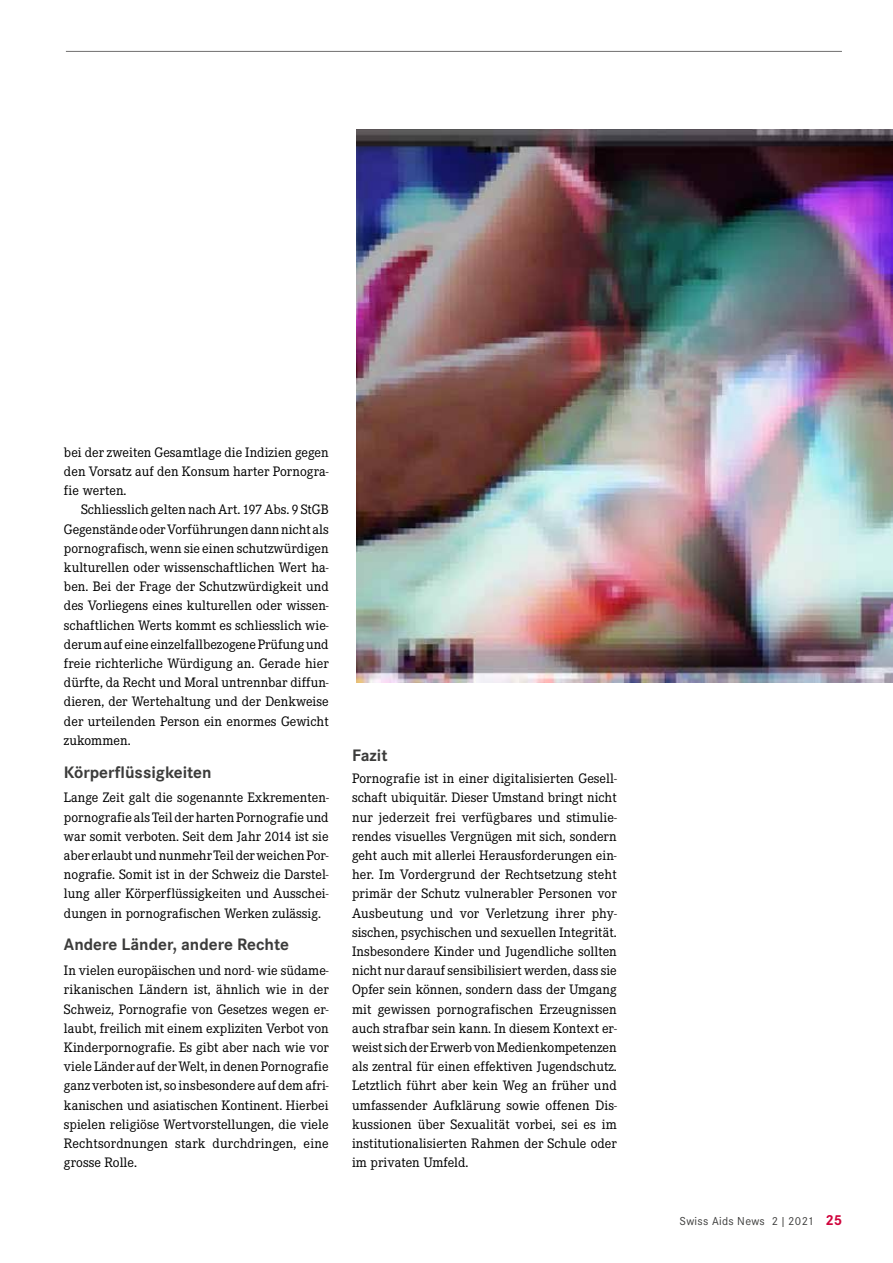
<style>
.page{position:relative;width:893px;height:1263px;background:#fff}
.page>*{position:absolute;margin:0;border:0;box-sizing:border-box;transform-origin:0 0}
.t1{font:700 17.25px "Corporate STOT";color:#3c3c3b}
.t2{font:14.25px/19.2px "Corporate ETOT";color:#000;text-align:justify}
.t3{font:12px "Corporate STOT";letter-spacing:.025em;color:#3c3c3b}
.s1{font-weight:700;font-size:15px;color:#d0043c}
</style>
<div class="page">
<img style="left:357px;top:130px;width:536px;height:552px">
<hr style="left:66px;top:51px;width:776px;height:1px;background:#706f6f">
<p class="t2" style="left:64px;top:443px;width:266px">bei der zweiten Gesamtlage die Indizien gegen den Vorsatz auf den Konsum harter Pornogra&shy;fie werten.</p>
<p class="t2" style="left:64px;top:500px;width:266px;text-indent:17px">Schliesslich gelten nach Art. 197 Abs. 9 StGB Gegenstände oder Vorführungen dann nicht als pornografisch, wenn sie einen schutzwürdigen kulturellen oder wissenschaftlichen Wert ha&shy;ben. Bei der Frage der Schutzwürdigkeit und des Vorliegens eines kulturellen oder wissen&shy;schaftlichen Werts kommt es schliesslich wie&shy;derum auf eine einzelfallbezogene Prüfung und freie richterliche Würdigung an. Gerade hier dürfte, da Recht und Moral untrennbar diffun&shy;dieren, der Wertehaltung und der Denkweise der urteilenden Person ein enormes Gewicht zukommen.</p>
<p class="t1" style="left:64px;top:762px;width:149px">Körperflüssigkeiten</p>
<p class="t2" style="left:64px;top:788px;width:266px">Lange Zeit galt die sogenannte Exkrementen&shy;pornografie als Teil der harten Pornografie und war somit verboten. Seit dem Jahr 2014 ist sie aber erlaubt und nunmehr Teil der weichen Por&shy;nografie. Somit ist in der Schweiz die Darstel&shy;lung aller Körperflüssigkeiten und Ausschei&shy;dungen in pornografischen Werken zulässig.</p>
<p class="t1" style="left:64px;top:935px;width:227px">Andere Länder, andere Rechte</p>
<p class="t2" style="left:64px;top:961px;width:266px">In vielen europäischen und nord- wie südame&shy;rikanischen Ländern ist, ähnlich wie in der Schweiz, Pornografie von Gesetzes wegen er&shy;laubt, freilich mit einem expliziten Verbot von Kinderpornografie. Es gibt aber nach wie vor viele Länder auf der Welt, in denen Pornografie ganz verboten ist, so insbesondere auf dem afri&shy;kanischen und asiatischen Kontinent. Hierbei spielen religiöse Wertvorstellungen, die viele Rechtsordnungen stark durchdringen, eine grosse Rolle.</p>
<p class="t1" style="left:352px;top:745px;width:37px">Fazit</p>
<p class="t2" style="left:352px;top:769px;width:266px">Pornografie ist in einer digitalisierten Gesell&shy;schaft ubiquitär. Dieser Umstand bringt nicht nur jederzeit frei verfügbares und stimulie&shy;rendes visuelles Vergnügen mit sich, sondern geht auch mit allerlei Herausforderungen ein&shy;her. Im Vordergrund der Rechtsetzung steht primär der Schutz vulnerabler Personen vor Ausbeutung und vor Verletzung ihrer phy&shy;sischen, psychischen und sexuellen Integrität.<br>Insbesondere Kinder und Jugendliche sollten nicht nur darauf sensibilisiert werden, dass sie Opfer sein können, sondern dass der Umgang mit gewissen pornografischen Erzeugnissen auch strafbar sein kann. In diesem Kontext er&shy;weist sich der Erwerb von Medienkompetenzen als zentral für einen effektiven Jugendschutz.<br>Letztlich führt aber kein Weg an früher und umfassender Aufklärung sowie offenen Dis&shy;kussionen über Sexualität vorbei, sei es im institutionalisierten Rahmen der Schule oder im privaten Umfeld.</p>
<p class="t3" style="left:680px;top:1214px;width:164px">Swiss Aids News 2 | 2021 <span class="s1">25</span></p>
</div>
